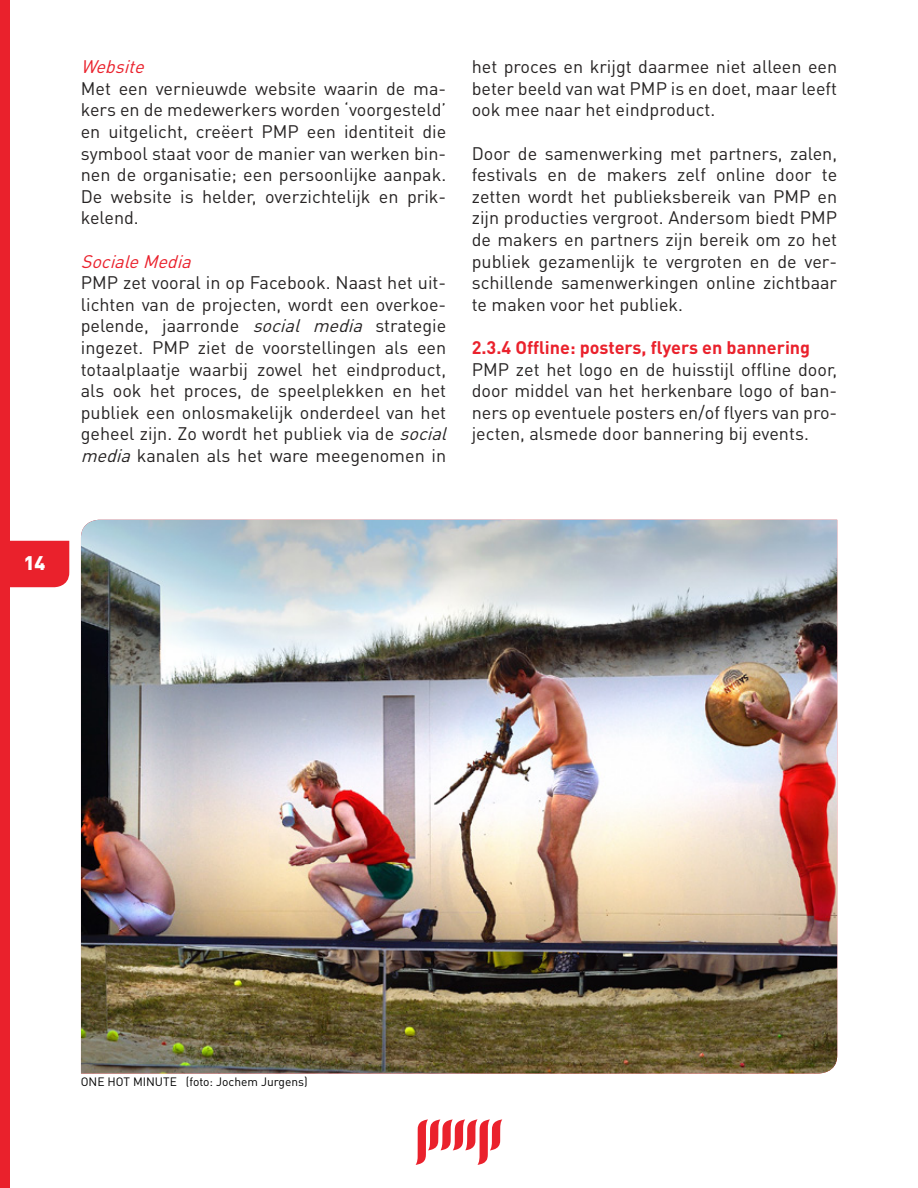
<style>
.page{position:relative;width:918px;height:1188px;background:#fff}
.page>*{position:absolute;margin:0;border:0;box-sizing:border-box;transform-origin:0 0}
.t1{font:900 19.5px "DIN Pro";color:#fff}
.t2{font:18px/21.6px "DIN Pro";color:#262323;text-align:justify}
.t3{font:700 18px "DIN Pro";color:#ea212c}
.t4{font:italic 18px "DIN Pro";color:#ea212c}
.t5{font:12px "DIN Pro";color:#000}
.s1{font-style:italic}
</style>
<div class="page">
<svg style="left:416px;top:1119px;width:86px;height:46px"></svg>
<div style="left:9px;top:541px;width:60px;height:46px;background:#ea212c"></div>
<div style="left:0;top:0;width:9px;height:1188px;background:#ea212c"></div>
<img style="left:81px;top:520px;width:756px;height:553px">
<p class="t1" style="left:24px;top:550px;width:23px">14</p>
<p class="t4" style="left:81px;top:55px;width:71px">Website</p>
<p class="t2" style="left:81px;top:77px;width:367px">Met een vernieuwde website waarin de ma&shy;kers en de medewerkers worden ‘voorgesteld’ en uitgelicht, creëert PMP een identiteit die symbool staat voor de manier van werken bin&shy;nen de organisatie; een persoonlijke aanpak.<br>De website is helder, overzichtelijk en prik&shy;kelend.</p>
<p class="t4" style="left:81px;top:249px;width:118px">SocialeMedia</p>
<p class="t2" style="left:81px;top:271px;width:373px;text-align:left">PMP zet vooral in op Facebook. Naast het uit&shy;lichten van de projecten, wordt een overkoe&shy;pelende, jaarronde <span class="s1">social media</span> strategie ingezet. PMP ziet de voorstellingen als een totaalplaatje waarbij zowel het eindproduct, als ook het proces, de speelplekken en het publiek een onlosmakelijk onderdeel van het geheel zijn. Zo wordt het publiek via de <span class="s1">social media</span>kanalen als het ware meegenomen in</p>
<p class="t2" style="left:472px;top:55px;width:367px">het proces en krijgt daarmee niet alleen een beter beeld van wat PMP is en doet, maar leeft ook mee naar het eindproduct.</p>
<p class="t2" style="left:472px;top:142px;width:367px">Door de samenwerking met partners, zalen, festivals en de makers zelf online door te zetten wordt het publieksbereik van PMP en zijn producties vergroot. Andersom biedt PMP de makers en partners zijn bereik om zo het publiek gezamenlijk te vergroten en de ver&shy;schillende samenwerkingen online zichtbaar te maken voor het publiek.</p>
<p class="t3" style="left:472px;top:335px;width:340px">2.3.4 Offline: posters, flyers en bannering</p>
<p class="t2" style="left:472px;top:358px;width:367px">PMP zet het logo en de huisstijl offline door, door middel van het herkenbare logo of ban&shy;ners op eventuele posters en/of flyers van pro&shy;jecten, alsmede door bannering bij events.</p>
<p class="t5" style="left:81px;top:1074px;width:228px">ONE HOT MINUTE (foto: Jochem Jurgens)</p>
</div>
